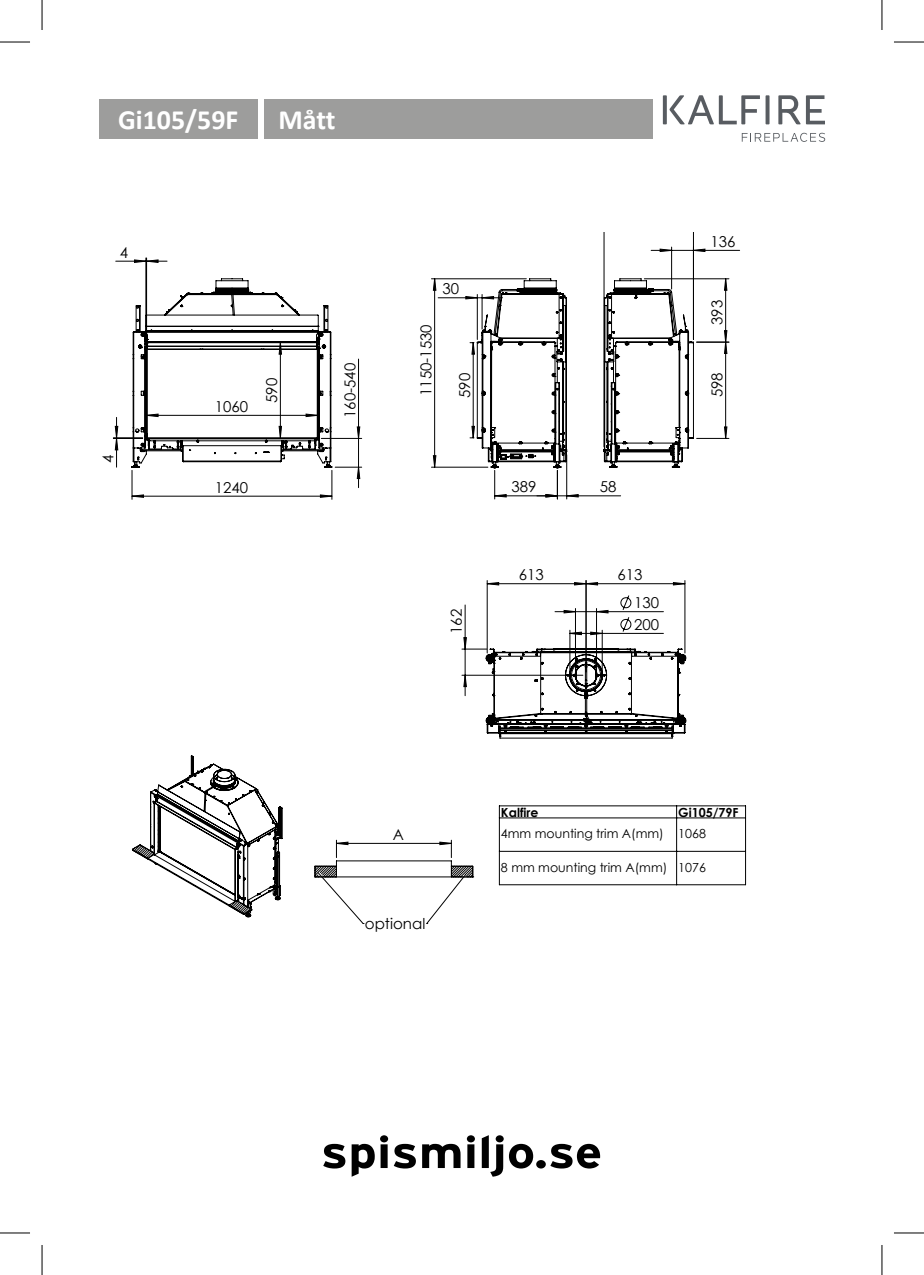
<style>
.page{position:relative;width:924px;height:1275px;background:#fff}
.page>*{position:absolute;margin:0;border:0;box-sizing:border-box;transform-origin:0 0}
.t1{font:700 28px "Calibri";color:#fff}
.t2{font:15px "Century Gothic";color:#000}
.t3{font:12.6px "Century Gothic";color:#000}
.t4{font:700 12.6px "Century Gothic";color:#000}
</style>
<div class="page">
<div style="left:264px;top:99px;width:389px;height:39px;background:#9d9d9c"></div>
<div style="left:99px;top:99px;width:158px;height:39px;background:#9d9d9c"></div>
<svg style="left:765px;top:95px;width:4px;height:29px"></svg>
<svg style="left:662px;top:95px;width:4px;height:29px"></svg>
<svg style="left:669px;top:95px;width:90px;height:29px"></svg>
<svg style="left:778px;top:95px;width:46px;height:29px"></svg>
<svg style="left:741px;top:133px;width:83px;height:9px"></svg>
<hr style="left:499px;top:818px;width:1px;height:33px;background:#000">
<hr style="left:676px;top:818px;width:1px;height:33px;background:#000">
<hr style="left:499px;top:851px;width:1px;height:33px;background:#000">
<hr style="left:676px;top:851px;width:1px;height:33px;background:#000">
<hr style="left:744px;top:818px;width:1px;height:33px;background:#000">
<hr style="left:744px;top:851px;width:1px;height:33px;background:#000">
<hr style="left:499px;top:805px;width:177px;height:1px;background:#000">
<hr style="left:499px;top:817px;width:177px;height:1px;background:#000">
<hr style="left:676px;top:805px;width:69px;height:1px;background:#000">
<hr style="left:676px;top:817px;width:69px;height:1px;background:#000">
<hr style="left:499px;top:851px;width:177px;height:1px;background:#000">
<hr style="left:676px;top:851px;width:69px;height:1px;background:#000">
<hr style="left:499px;top:884px;width:177px;height:1px;background:#000">
<hr style="left:676px;top:884px;width:69px;height:1px;background:#000">
<hr style="left:566px;top:495px;width:54px;height:1px;background:#000">
<hr style="left:671px;top:247px;width:1px;height:42px;background:#000">
<hr style="left:693px;top:250px;width:46px;height:1px;background:#000">
<hr style="left:692px;top:232px;width:1px;height:107px;background:#000">
<hr style="left:603px;top:232px;width:1px;height:215px;background:#000">
<hr style="left:146px;top:258px;width:1px;height:81px;background:#000">
<hr style="left:145px;top:258px;width:1px;height:81px;background:#000">
<hr style="left:116px;top:261px;width:30px;height:1px;background:#000">
<hr style="left:438px;top:297px;width:39px;height:1px;background:#000">
<hr style="left:684px;top:580px;width:1px;height:73px;background:#000">
<hr style="left:696px;top:438px;width:32px;height:1px;background:#000">
<hr style="left:644px;top:278px;width:84px;height:1px;background:#000">
<hr style="left:696px;top:342px;width:32px;height:1px;background:#000">
<hr style="left:113px;top:437px;width:30px;height:1px;background:#000">
<hr style="left:113px;top:438px;width:30px;height:1px;background:#000">
<hr style="left:431px;top:278px;width:95px;height:1px;background:#000">
<svg style="left:603px;top:232px;width:102px;height:20px"></svg>
<svg style="left:134px;top:259px;width:33px;height:4px"></svg>
<svg style="left:723px;top:278px;width:4px;height:161px"></svg>
<svg style="left:432px;top:278px;width:4px;height:190px"></svg>
<svg style="left:486px;top:582px;width:199px;height:3px"></svg>
<svg style="left:115px;top:278px;width:246px;height:221px"></svg>
<svg style="left:465px;top:278px;width:113px;height:221px"></svg>
<svg style="left:603px;top:278px;width:91px;height:190px"></svg>
<svg style="left:461px;top:595px;width:225px;height:144px"></svg>
<svg style="left:132px;top:755px;width:341px;height:169px"></svg>
<svg style="left:323px;top:1143px;width:22px;height:25px"></svg>
<svg style="left:351px;top:1143px;width:23px;height:33px"></svg>
<svg style="left:380px;top:1135px;width:35px;height:33px"></svg>
<svg style="left:422px;top:1143px;width:38px;height:25px"></svg>
<svg style="left:466px;top:1135px;width:8px;height:33px"></svg>
<svg style="left:481px;top:1135px;width:119px;height:41px"></svg>
<hr style="left:0;top:42px;width:30px;height:1px;background:#000">
<hr style="left:893px;top:42px;width:30px;height:1px;background:#000">
<hr style="left:0;top:1232px;width:30px;height:1px;background:#000">
<hr style="left:893px;top:1232px;width:30px;height:1px;background:#000">
<hr style="left:42px;top:0;width:1px;height:30px;background:#000">
<hr style="left:42px;top:1245px;width:1px;height:30px;background:#000">
<hr style="left:881px;top:0;width:1px;height:30px;background:#000">
<hr style="left:881px;top:1245px;width:1px;height:30px;background:#000">
<h1 class="t1" style="left:118px;top:100px;width:122px">Gi105/59F</h1>
<h1 class="t1" style="left:278px;top:100px;width:58px">Mått</h1>
<p class="t2" style="left:120px;top:242px;width:10px">4</p>
<p class="t2" style="left:97px;top:463px;width:10px;rotate:-90deg">4</p>
<p class="t2" style="left:214px;top:396px;width:35px">1060</p>
<p class="t2" style="left:261px;top:403px;width:26px;rotate:-90deg">590</p>
<p class="t2" style="left:214px;top:477px;width:35px">1240</p>
<p class="t2" style="left:339px;top:418px;width:56px;rotate:-90deg">160-540</p>
<p class="t2" style="left:442px;top:278px;width:18px">30</p>
<p class="t2" style="left:415px;top:396px;width:73px;rotate:-90deg">1150-1530</p>
<p class="t2" style="left:454px;top:398px;width:26px;rotate:-90deg">590</p>
<p class="t2" style="left:446px;top:634px;width:26px;rotate:-90deg">162</p>
<p class="t2" style="left:511px;top:476px;width:26px">389</p>
<p class="t2" style="left:599px;top:476px;width:18px">58</p>
<p class="t2" style="left:518px;top:564px;width:26px">613</p>
<p class="t2" style="left:617px;top:564px;width:26px">613</p>
<p class="t2" style="left:634px;top:614px;width:26px">200</p>
<p class="t2" style="left:634px;top:592px;width:26px">130</p>
<p class="t2" style="left:710px;top:231px;width:26px">136</p>
<p class="t2" style="left:706px;top:325px;width:26px;rotate:-90deg">393</p>
<p class="t2" style="left:706px;top:397px;width:26px;rotate:-90deg">598</p>
<p class="t2" style="left:393px;top:824px;width:13px">A</p>
<p class="t2" style="left:364px;top:913px;width:62px">optional</p>
<p class="t4" style="left:500px;top:802px;width:39px">Kalfire</p>
<p class="t4" style="left:678px;top:802px;width:62px">Gi105/79F</p>
<p class="t3" style="left:500px;top:824px;width:206px">4mm mounting trim A(mm) 1068</p>
<p class="t3" style="left:500px;top:858px;width:206px">8 mm mounting trim A(mm) 1076</p>
</div>
